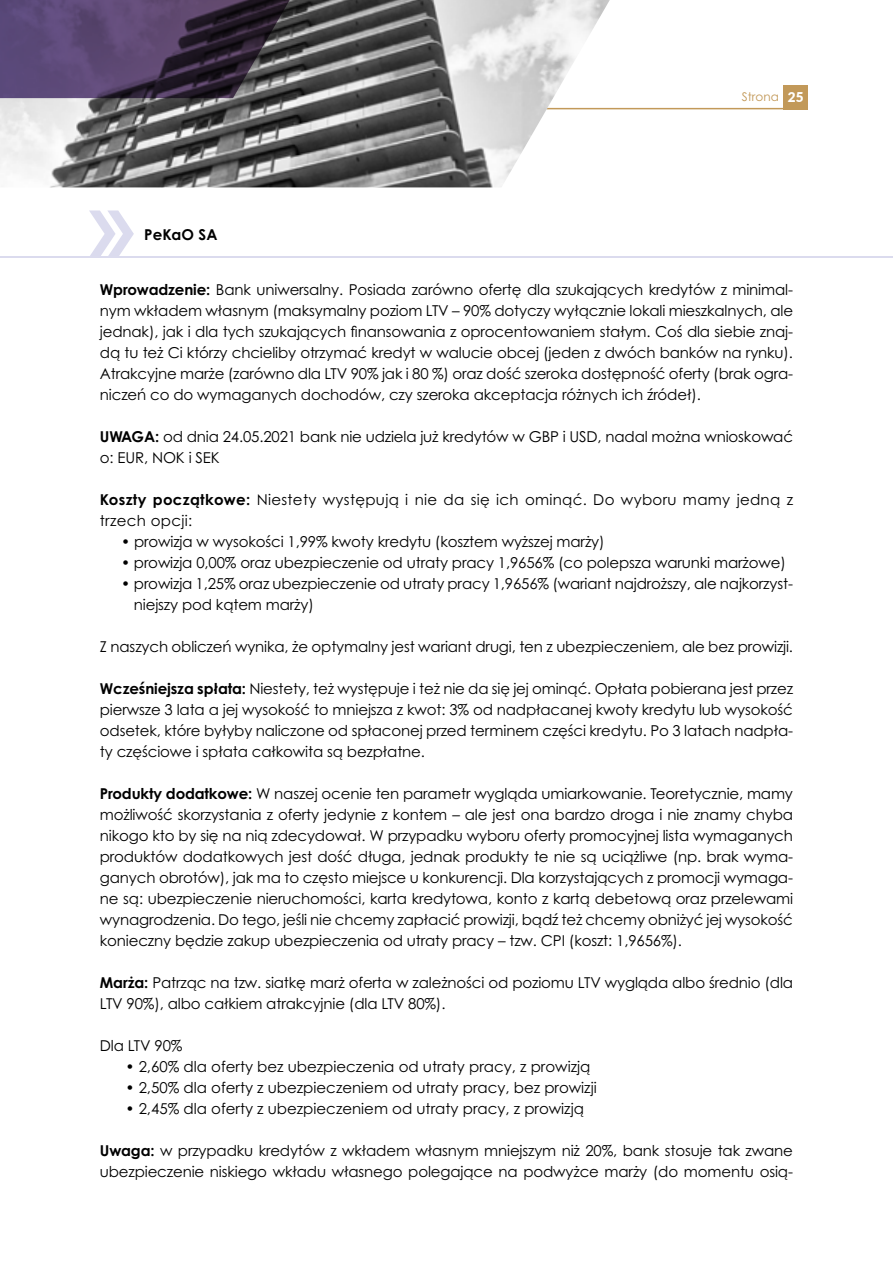
<style>
.page{position:relative;width:893px;height:1263px;background:#fff}
.page>*{position:absolute;margin:0;border:0;box-sizing:border-box;transform-origin:0 0}
.t1{font:15px/21px "Century Gothic Pro";letter-spacing:-.01em;color:#000}
.t2{font:15px/21px "Century Gothic Pro";letter-spacing:.02em;color:#000}
.t3{font:700 15px "Century Gothic Pro";letter-spacing:.01em;color:#000}
.t4{font:12px "Century Gothic Pro";color:#c29857}
.s1{font-family:"Lato";font-weight:900;font-size:13.5px;color:#fff}
.s2{font-weight:700}
</style>
<div class="page">
<div style="left:784px;top:85px;width:24px;height:24px;background:#c29959"></div>
<hr style="left:85px;top:108px;width:723px;height:1px;background:#c29959">
<hr style="left:0;top:256px;width:893px;height:2px;background:#dbdbee">
<svg style="left:89px;top:210px;width:45px;height:46px"></svg>
<img style="left:0;top:0;width:610px;height:187px">
<svg style="left:0;top:0;width:539px;height:98px;background:#6c6374"></svg>
<p class="t3" style="left:144px;top:225px;width:75px">PeKaO SA</p>
<p class="t4" style="left:742px;top:89px;width:63px">Strona <span class="s1">25</span></p>
<p class="t1" style="left:100px;top:278px;width:695px;text-align:justify"><span class="s2">Wprowadzenie:</span> Bank uniwersalny. Posiada zarówno ofertę dla szukających kredytów z minimal&shy;nym wkładem własnym (maksymalny poziom LTV – 90% dotyczy wyłącznie lokali mieszkalnych, ale jednak), jak i dla tych szukających finansowania z oprocentowaniem stałym. Coś dla siebie znaj&shy;dą tu też Ci którzy chcieliby otrzymać kredyt w walucie obcej (jeden z dwóch banków na rynku).<br>Atrakcyjne marże (zarówno dla LTV 90% jak i 80 %) oraz dość szeroka dostępność oferty (brak ogra&shy;niczeń co do wymaganych dochodów, czy szeroka akceptacja różnych ich źródeł).</p>
<p class="t1" style="left:100px;top:425px;width:695px"><span class="s2">UWAGA:</span> od dnia 24.05.2021 bank nie udziela już kredytów w GBP i USD, nadal można wnioskować o: EUR, NOK i SEK</p>
<p class="t2" style="left:100px;top:488px;width:695px"><span class="s2">Koszty początkowe:</span> Niestety występują i nie da się ich ominąć. Do wyboru mamy jedną z trzech opcji:</p>
<p class="t1" style="left:121px;top:530px;width:485px">• prowizja w wysokości 1,99% kwoty kredytu (kosztem wyższej marży)</p>
<p class="t1" style="left:121px;top:551px;width:666px">• prowizja 0,00% oraz ubezpieczenie od utraty pracy 1,9656% (co polepsza warunki marżowe)</p>
<p class="t1" style="left:134px;top:572px;width:661px;text-indent:-13px">• prowizja 1,25% oraz ubezpieczenie od utraty pracy 1,9656% (wariant najdroższy, ale najkorzyst&shy;niejszy pod kątem marży)</p>
<p class="t1" style="left:100px;top:635px;width:695px">Z naszych obliczeń wynika, że optymalny jest wariant drugi, ten z ubezpieczeniem, ale bez prowizji.</p>
<p class="t1" style="left:100px;top:677px;width:695px;text-align:justify"><span class="s2">Wcześniejsza spłata:</span> Niestety, też występuje i też nie da się jej ominąć. Opłata pobierana jest przez pierwsze 3 lata a jej wysokość to mniejsza z kwot: 3% od nadpłacanej kwoty kredytu lub wysokość odsetek, które byłyby naliczone od spłaconej przed terminem części kredytu. Po 3 latach nadpła&shy;ty częściowe i spłata całkowita są bezpłatne.</p>
<p class="t1" style="left:100px;top:782px;width:695px;text-align:justify"><span class="s2">Produkty dodatkowe:</span> W naszej ocenie ten parametr wygląda umiarkowanie. Teoretycznie, mamy możliwość skorzystania z oferty jedynie z kontem – ale jest ona bardzo droga i nie znamy chyba nikogo kto by się na nią zdecydował. W przypadku wyboru oferty promocyjnej lista wymaganych produktów dodatkowych jest dość długa, jednak produkty te nie są uciążliwe (np. brak wyma&shy;ganych obrotów), jak ma to często miejsce u konkurencji. Dla korzystających z promocji wymaga&shy;ne są: ubezpieczenie nieruchomości, karta kredytowa, konto z kartą debetową oraz przelewami wynagrodzenia. Do tego, jeśli nie chcemy zapłacić prowizji, bądź też chcemy obniżyć jej wysokość konieczny będzie zakup ubezpieczenia od utraty pracy – tzw. CPI (koszt: 1,9656%).</p>
<p class="t1" style="left:100px;top:971px;width:695px"><span class="s2">Marża:</span> Patrząc na tzw. siatkę marż oferta w zależności od poziomu LTV wygląda albo średnio (dla<br>LTV 90%), albo całkiem atrakcyjnie (dla LTV 80%).</p>
<p class="t1" style="left:100px;top:1034px;width:84px">Dla LTV 90%</p>
<p class="t1" style="left:125px;top:1055px;width:466px">• 2,60% dla oferty bez ubezpieczenia od utraty pracy, z prowizją</p>
<p class="t1" style="left:125px;top:1076px;width:473px">• 2,50% dla oferty z ubezpieczeniem od utraty pracy, bez prowizji</p>
<p class="t1" style="left:125px;top:1097px;width:460px">• 2,45% dla oferty z ubezpieczeniem od utraty pracy, z prowizją</p>
<p class="t1" style="left:100px;top:1139px;width:695px"><span class="s2">Uwaga:</span> w przypadku kredytów z wkładem własnym mniejszym niż 20%, bank stosuje tak zwane ubezpieczenie niskiego wkładu własnego polegające na podwyżce marży (do momentu osią-</p>
</div>
